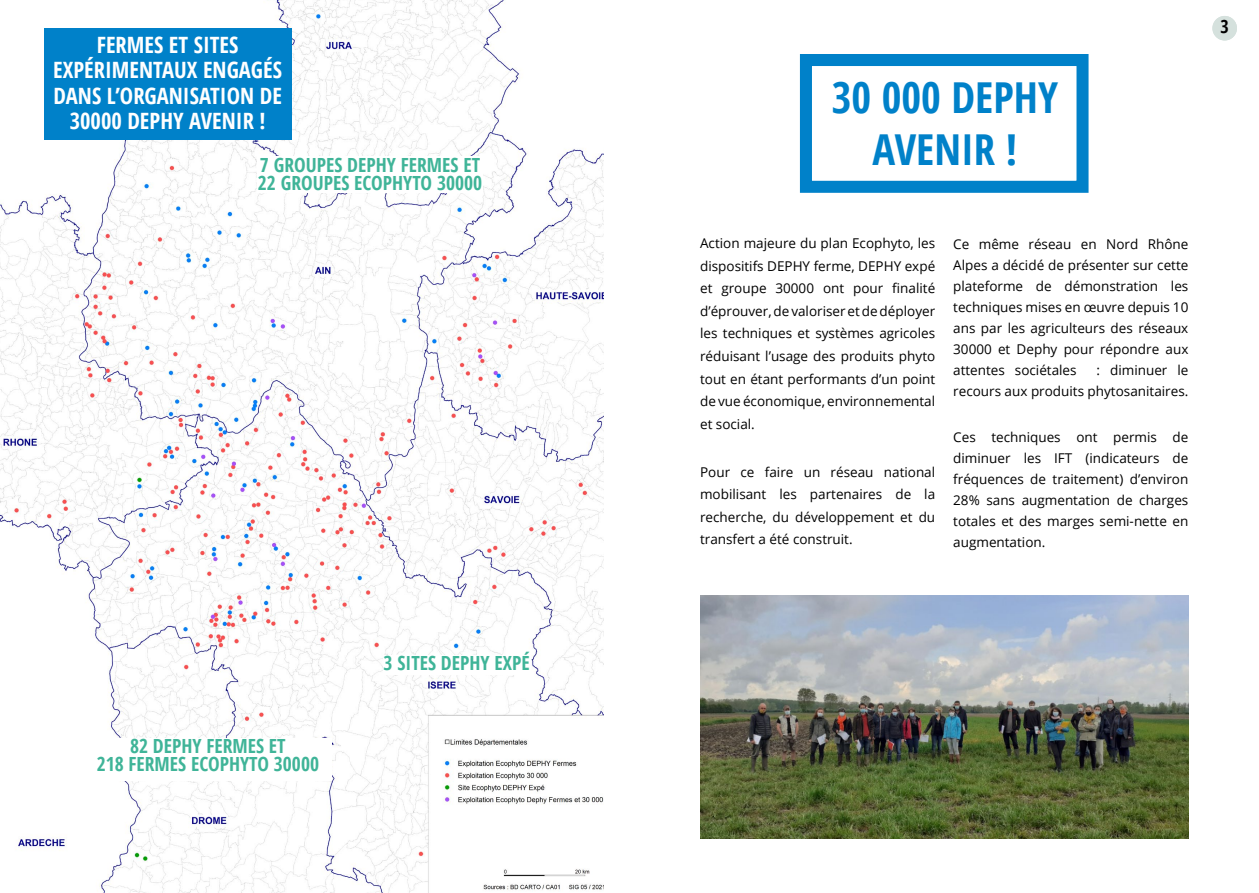
<style>
.page{position:relative;width:1259px;height:893px;background:#fff}
.page>*{position:absolute;margin:0;border:0;box-sizing:border-box;transform-origin:0 0}
.t1{font:700 condensed 42.6px/51.4px "Open Sans";color:#0081c9;text-align:center}
.t2{font:700 condensed 22.5px/25.5px "Open Sans";color:#fff;text-align:center}
.t3{font:700 condensed 19.5px/18px "Open Sans";color:#3fb498}
.t4{font:700 condensed 18px "Open Sans";color:#000}
.t5{font:13.5px/21px "Open Sans";color:#000;text-align:justify}
</style>
<div class="page">
<div style="left:1212px;top:16px;width:25px;height:24px;background:#d5e1dd;border-radius:50%"></div>
<img style="left:0;top:0;width:604px;height:893px">
<div style="left:44px;top:28px;width:248px;height:112px;background:#0081c9"></div>
<div style="left:800px;top:54px;width:288px;height:139px;border:12px solid #0081c9"></div>
<img style="left:700px;top:595px;width:488px;height:244px">
<div style="left:257px;top:157px;width:226px;height:36px;background:#fff"></div>
<div style="left:84px;top:738px;width:248px;height:42px;background:#fff"></div>
<div style="left:383px;top:655px;width:147px;height:19px;background:#fff"></div>
<h2 class="t2" style="left:53px;top:31px;width:230px">FERMES ET SITES<br>EXPÉRIMENTAUX ENGAGÉS<br>DANS L’ORGANISATION DE<br>30000 DEPHY AVENIR !</h2>
<h3 class="t3" style="left:258px;top:155px;width:226px">7 GROUPES DEPHY FERMES ET<br>22 GROUPES ECOPHYTO 30000</h3>
<h3 class="t3" style="left:97px;top:736px;width:224px;text-align:center">82 DEPHY FERMES ET<br>218 FERMES ECOPHYTO 30000</h3>
<h3 class="t3" style="left:383px;top:653px;width:148px">3 SITES DEPHY EXPÉ</h3>
<h1 class="t1" style="left:831px;top:71px;width:228px">30 000 DEPHY<br>AVENIR !</h1>
<p class="t5" style="left:700px;top:232px;width:237px;line-height:22.5px">Action majeure du plan Ecophyto, les dispositifs DEPHY ferme, DEPHY expé et groupe 30000 ont pour finalité d’éprouver, de valoriser et de déployer les techniques et systèmes agricoles réduisant l’usage des produits phyto tout en étant performants d’un point de vue économique, environnemental et social.</p>
<p class="t5" style="left:700px;top:460px;width:237px;line-height:22.5px">Pour ce faire un réseau national mobilisant les partenaires de la recherche, du développement et du transfert a été construit.</p>
<p class="t5" style="left:953px;top:233px;width:237px">Ce même réseau en Nord Rhône Alpes a décidé de présenter sur cette plateforme de démonstration les techniques mises en œuvre depuis 10 ans par les agriculteurs des réseaux 30000 et Dephy pour répondre aux attentes sociétales</p>
<p class="t5" style="left:953px;top:359px;width:237px;text-align:right">: diminuer le<br>recours aux produits phytosanitaires.</p>
<p class="t5" style="left:953px;top:426px;width:237px">Ces techniques ont permis de diminuer les IFT (indicateurs de fréquences de traitement) d’environ 28% sans augmentation de charges totales et des marges semi-nette en augmentation.</p>
<h3 class="t4" style="left:1220px;top:14px;width:10px">3</h3>
</div>
